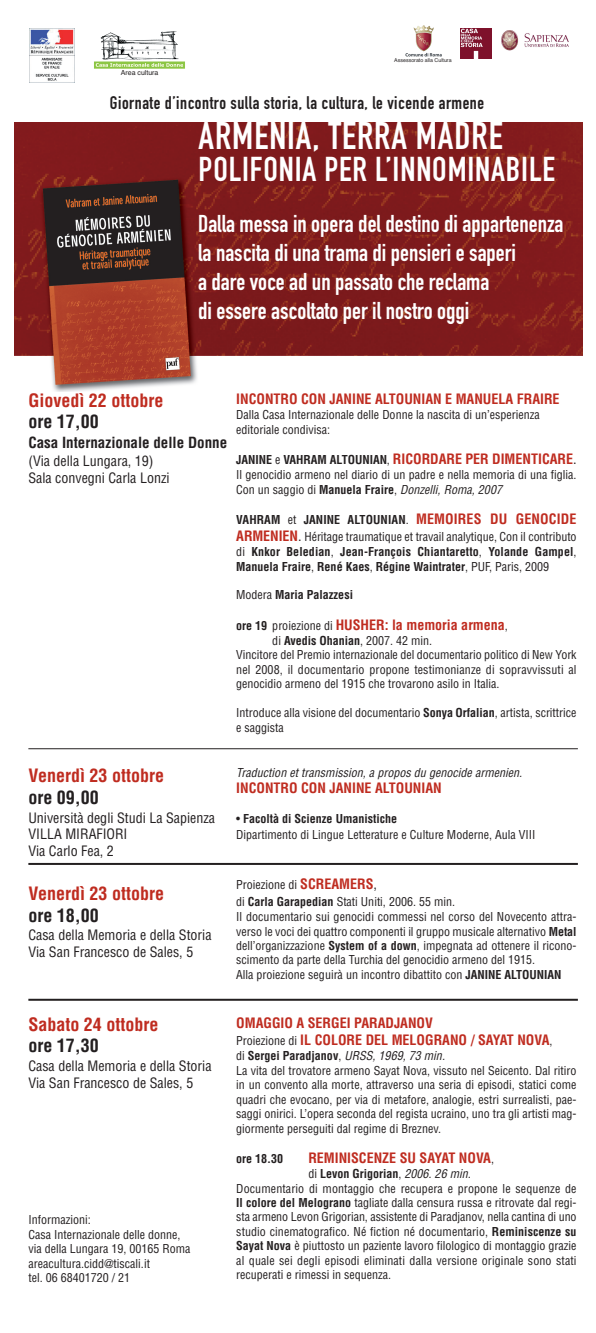
<style>
.page{position:relative;width:596px;height:1333px;background:#fff}
.page>*{position:absolute;margin:0;border:0;box-sizing:border-box;transform-origin:0 0}
.t1{font:38px "DIN Engschrift";letter-spacing:.025em;color:#fff}
.t2{font:34px "DIN Engschrift";letter-spacing:.025em;color:#fff}
.t3{font:24px/28.8px "DIN Engschrift";color:#fff}
.t4{font:700 condensed 18px "Helvetica";color:#bf2c20}
.t5{font:18px "DIN Engschrift";letter-spacing:.03em;color:#231f20}
.t6{font:700 condensed 18px "Helvetica";color:#231f20}
.t7{font:700 condensed 15px "Helvetica";color:#231f20}
.t8{font:700 condensed 14px/16.8px "Helvetica";color:#bf2c20}
.t9{font:condensed 14px/16.8px "Helvetica";color:#231f20}
.t10{font:condensed 12px/14.4px "Helvetica";color:#231f20}
.t11{font:700 condensed 12px/14.4px "Helvetica";color:#231f20}
.t12{font:italic condensed 12px "Helvetica";letter-spacing:.005em;color:#231f20}
.t13{font:7px "Helvetica";color:#231f20}
.t14{font:5.3px "Helvetica";color:#231f20}
.s1{font-size:12px;color:#231f20}
.s2{font-weight:400;font-size:12px;color:#231f20}
.s3{font-weight:400;color:#231f20}
.s4{font-weight:700}
.s5{font-style:italic}
.s6{font-weight:700;font-size:14px;color:#bf2c20}
.s7{font-size:14px}
.s8{font-weight:400}
</style>
<div class="page">
<img style="left:14px;top:122px;width:568px;height:269px">
<svg style="left:29px;top:82px;width:46px;height:1px"></svg>
<img style="left:29px;top:28px;width:46px;height:54px">
<img style="left:460px;top:28px;width:31px;height:31px">
<img style="left:94px;top:31px;width:91px;height:38px">
<img style="left:405px;top:25px;width:37px;height:32px">
<img style="left:501px;top:30px;width:67px;height:21px">
<hr style="left:28px;top:748px;width:549px;height:1px;background:#231f20">
<hr style="left:28px;top:862px;width:549px;height:2px;background:#231f20">
<hr style="left:28px;top:998px;width:549px;height:2px;background:#231f20">
<p class="t13" style="left:121px;top:69px;width:39px">Area cultura</p>
<p class="t14" style="left:394px;top:57px;width:59px">Assessorato alla Cultura</p>
<h3 class="t5" style="left:110px;top:96px;width:375px">Giornate d’incontro sulla storia, la cultura, le vicende armene</h3>
<h1 class="t1" style="left:198px;top:122px;width:305px">ARMENIA, TERRA MADRE</h1>
<h2 class="t2" style="left:198px;top:157px;width:358px">POLIFONIA PER L’INNOMINABILE</h2>
<h3 class="t3" style="left:198px;top:212px;width:366px">Dalla messa in opera del destino di appartenenza la nascita di una trama di pensieri e saperi<br>a dare voce ad un passato che reclama<br>di essere ascoltato per il nostro oggi</h3>
<h3 class="t4" style="left:28px;top:390px;width:136px">Giovedì 22 ottobre</h3>
<h3 class="t6" style="left:28px;top:411px;width:72px">ore 17,00</h3>
<p class="t7" style="left:28px;top:434px;width:200px">Casa Internazionale delle Donne</p>
<p class="t9" style="left:28px;top:452px;width:143px">(Via della Lungara, 19)<br>Sala convegni Carla Lonzi</p>
<h3 class="t4" style="left:28px;top:765px;width:137px">Venerdì 23 ottobre</h3>
<h3 class="t6" style="left:28px;top:787px;width:72px">ore 09,00</h3>
<p class="t9" style="left:28px;top:809px;width:188px">Università degli Studi La Sapienza<br>VILLA MIRAFIORI<br>Via Carlo Fea, 2</p>
<h3 class="t4" style="left:28px;top:883px;width:137px">Venerdì 23 ottobre</h3>
<h3 class="t6" style="left:28px;top:904px;width:72px">ore 18,00</h3>
<p class="t9" style="left:28px;top:927px;width:184px">Casa della Memoria e della Storia<br>Via San Francesco de Sales, 5</p>
<h3 class="t4" style="left:28px;top:1014px;width:131px">Sabato 24 ottobre</h3>
<h3 class="t6" style="left:28px;top:1035px;width:72px">ore 17,30</h3>
<p class="t9" style="left:28px;top:1057px;width:184px">Casa della Memoria e della Storia<br>Via San Francesco de Sales, 5</p>
<p class="t10" style="left:28px;top:1212px;width:163px">Informazioni:<br>Casa Internazionale delle donne, via della Lungara 19, 00165 Roma areacultura.cidd@tiscali.it<br>tel. 06 68401720 / 21</p>
<p class="t8" style="left:236px;top:391px;width:324px">INCONTRO CON JANINE ALTOUNIAN E MANUELA FRAIRE</p>
<p class="t10" style="left:236px;top:408px;width:305px">Dalla Casa Internazionale delle Donne la nascita di un’esperienza editoriale condivisa:</p>
<p class="t8" style="left:236px;top:451px;width:341px"><span class="s1">JANINE</span> <span class="s2">e</span> <span class="s1">VAHRAM ALTOUNIAN</span><span class="s2">,</span> RICORDARE PER DIMENTICARE<span class="s3">.</span></p>
<p class="t10" style="left:236px;top:468px;width:341px">Il genocidio armeno nel diario di un padre e nella memoria di una figlia.<br>Con un saggio di <span class="s4">Manuela Fraire</span>, <span class="s5">Donzelli, Roma, 2007</span></p>
<p class="t10" style="left:236px;top:511px;width:341px;line-height:16.8px"><span class="s4">VAHRAM</span> et <span class="s4">JANINE ALTOUNIAN</span>. <span class="s6">MEMOIRES DU GENOCIDE<br>ARMENIEN</span><span class="s7">.</span> Héritage traumatique et travail analytique, Con il contributo</p>
<p class="t11" style="left:236px;top:545px;width:341px"><span class="s8">di</span> Knkor Beledian<span class="s8">,</span> Jean-François Chiantaretto<span class="s8">,</span> Yolande Gampel<span class="s8">,<br></span>Manuela Fraire<span class="s8">,</span> René Kaes<span class="s8">,</span> Régine Waintrater<span class="s8">, PUF, Paris, 2009</span></p>
<p class="t11" style="left:236px;top:588px;width:118px"><span class="s8">Modera</span> Maria Palazzesi</p>
<p class="t8" style="left:236px;top:616px;width:273px"><span class="s1">ore 19</span> <span class="s2">proiezione di</span> HUSHER: la memoria armena<span class="s2">,</span></p>
<p class="t10" style="left:236px;top:633px;width:341px;text-indent:36px">di <span class="s4">Avedis Ohanian</span>, 2007. 42 min.<br>Vincitore del Premio internazionale del documentario politico di New York nel 2008, il documentario propone testimonianze di sopravvissuti al genocidio armeno del 1915 che trovarono asilo in Italia.</p>
<p class="t10" style="left:236px;top:705px;width:341px">Introduce alla visione del documentario <span class="s4">Sonya Orfalian</span>, artista, scrittrice e saggista</p>
<p class="t12" style="left:236px;top:766px;width:287px">Traduction et transmission, a propos du genocide armenien.</p>
<p class="t8" style="left:236px;top:779px;width:207px">INCONTRO CON JANINE ALTOUNIAN</p>
<p class="t10" style="left:236px;top:810px;width:300px;line-height:15.9px">• <span class="s4">Facoltà di Scienze Umanistiche<br></span>Dipartimento di Lingue Letterature e Culture Moderne, Aula VIII</p>
<p class="t10" style="left:236px;top:876px;width:220px;line-height:16.8px">Proiezione di <span class="s6">SCREAMERS</span><span class="s7">,<br></span>di <span class="s4">Carla Garapedian</span> Stati Uniti, 2006. 55 min.</p>
<p class="t10" style="left:236px;top:909px;width:341px">Il documentario sui genocidi commessi nel corso del Novecento attra&shy;verso le voci dei quattro componenti il gruppo musicale alternativo <span class="s4">Metal </span>dell’organizzazione <span class="s4">System of a down</span>, impegnata ad ottenere il ricono&shy;scimento da parte della Turchia del genocidio armeno del 1915.<br>Alla proiezione seguirà un incontro dibattito con <span class="s4">JANINE ALTOUNIAN</span></p>
<p class="t8" style="left:236px;top:1015px;width:317px">OMAGGIO A SERGEI PARADJANOV<br><span class="s2">Proiezione di</span> IL COLORE DEL MELOGRANO / SAYAT NOVA<span class="s2">,</span></p>
<p class="t10" style="left:236px;top:1049px;width:341px">di <span class="s4">Sergei Paradjanov</span>, <span class="s5">URSS, 1969, 73 min.<br></span>La vita del trovatore armeno Sayat Nova, vissuto nel Seicento. Dal ritiro in un convento alla morte, attraverso una seria di episodi, statici come quadri che evocano, per via di metafore, analogie, estri surrealisti, pae&shy;saggi onirici. L’opera seconda del regista ucraino, uno tra gli artisti mag&shy;giormente perseguiti dal regime di Breznev.</p>
<p class="t11" style="left:236px;top:1151px;width:48px">ore 18.30</p>
<p class="t8" style="left:308px;top:1149px;width:187px">REMINISCENZE SU SAYAT NOVA<span class="s2">,</span></p>
<p class="t10" style="left:236px;top:1166px;width:341px;text-indent:72px">di <span class="s4">Levon Grigorian</span>, <span class="s5">2006. 26 min.<br></span>Documentario di montaggio che recupera e propone le sequenze de <span class="s4">Il colore del Melograno</span> tagliate dalla censura russa e ritrovate dal regi&shy;sta armeno Levon Grigorian, assistente di Paradjanov, nella cantina di uno studio cinematografico. Né fiction né documentario, <span class="s4">Reminiscenze su Sayat Nova</span> è piuttosto un paziente lavoro filologico di montaggio grazie al quale sei degli episodi eliminati dalla versione originale sono stati recuperati e rimessi in sequenza.</p>
</div>
